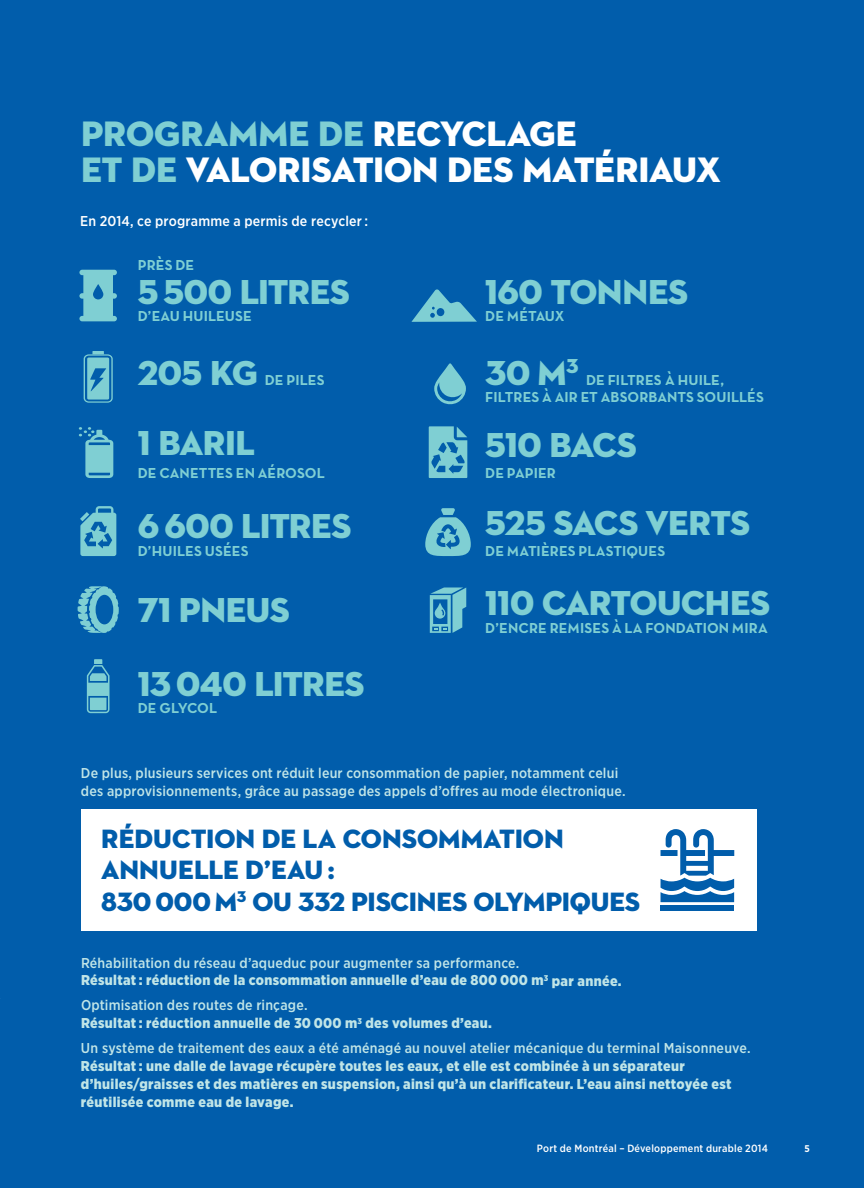
<style>
.page{position:relative;width:864px;height:1188px;background:#015dab}
.page>*{position:absolute;margin:0;border:0;box-sizing:border-box;transform-origin:0 0}
.t1{font:36px/36px "Neutraface 2 Display Titling";letter-spacing:-.005em;color:#fff}
.t2{font:35.25px "Neutraface 2 Display Titling";letter-spacing:-.015em;color:#7fcfd3}
.t3{font:27px/31.5px "Neutraface 2 Display Titling";letter-spacing:-.005em;color:#015dab}
.t4{font:14.7px/17.7px "Neutra Text Bold Alt";letter-spacing:.01em;color:#7fcfd3}
.t5{font:14.7px "Neutra Text Bold Alt";letter-spacing:-.015em;color:#7fcfd3}
.t6{font:900 14.25px/18px "Gotham Narrow";letter-spacing:.02em;color:#c0e5e7}
.t7{font:500 14.25px/18px "Gotham Narrow";letter-spacing:.015em;color:#c0e5e7}
.t8{font:500 14.25px "Gotham Narrow";letter-spacing:.01em;color:#fff}
.t9{font:500 10.5px "Gotham Narrow";letter-spacing:.025em;color:#fff}
.t10{font:700 9.75px "Gotham Narrow";color:#fff}
.s1{color:#7fcfd3}
.s2{font-weight:500}
</style>
<div class="page">
<svg style="left:87px;top:659px;width:23px;height:54px"></svg>
<svg style="left:79px;top:270px;width:38px;height:51px"></svg>
<svg style="left:430px;top:588px;width:36px;height:45px"></svg>
<svg style="left:79px;top:427px;width:34px;height:51px"></svg>
<svg style="left:78px;top:586px;width:41px;height:47px"></svg>
<svg style="left:425px;top:508px;width:46px;height:48px"></svg>
<svg style="left:80px;top:506px;width:36px;height:50px"></svg>
<svg style="left:429px;top:426px;width:38px;height:52px"></svg>
<svg style="left:411px;top:289px;width:66px;height:33px"></svg>
<svg style="left:84px;top:351px;width:29px;height:52px"></svg>
<div style="left:81px;top:809px;width:676px;height:122px;background:#fff"></div>
<div style="left:661px;top:905px;width:73px;height:6px;background:#015dab"></div>
<svg style="left:661px;top:829px;width:73px;height:73px"></svg>
<svg style="left:434px;top:363px;width:32px;height:42px"></svg>
<h1 class="t1" style="left:81px;top:116px;width:641px"><span class="s1">PROGRAMME DE</span> RECYCLAGE<br><span class="s1">ET DE</span> VALORISATION DES MATÉRIAUX</h1>
<p class="t8" style="left:80px;top:212px;width:289px">En 2014, ce programme a permis de recycler :</p>
<p class="t4" style="left:138px;top:256px;width:58px">PRÈS DE</p>
<h2 class="t2" style="left:138px;top:270px;width:214px">5 500 LITRES</h2>
<p class="t4" style="left:138px;top:307px;width:116px">D’EAU HUILEUSE</p>
<h2 class="t2" style="left:138px;top:351px;width:121px">205 KG</h2>
<p class="t4" style="left:265px;top:371px;width:61px">DE PILES</p>
<h2 class="t2" style="left:138px;top:420px;width:119px">1 BARIL</h2>
<p class="t4" style="left:138px;top:464px;width:189px">DE CANETTES EN AÉROSOL</p>
<h2 class="t2" style="left:138px;top:504px;width:215px">6 600 LITRES</h2>
<p class="t4" style="left:138px;top:542px;width:112px">D’HUILES USÉES</p>
<h2 class="t2" style="left:138px;top:588px;width:154px">71 PNEUS</h2>
<h2 class="t2" style="left:138px;top:661px;width:228px">13 040 LITRES</h2>
<p class="t4" style="left:138px;top:699px;width:81px">DE GLYCOL</p>
<h2 class="t2" style="left:485px;top:270px;width:205px">160 TONNES</h2>
<p class="t5" style="left:485px;top:307px;width:81px">DE MÉTAUX</p>
<h2 class="t2" style="left:485px;top:350px;width:95px">30 M<sup>3</sup></h2>
<p class="t4" style="left:485px;top:370px;width:280px;text-indent:101px">DE FILTRES À HUILE,<br>FILTRES À AIR ET ABSORBANTS SOUILLÉS</p>
<h2 class="t2" style="left:485px;top:423px;width:153px">510 BACS</h2>
<p class="t4" style="left:485px;top:464px;width:72px">DE PAPIER</p>
<h2 class="t2" style="left:485px;top:501px;width:266px">525 SACS VERTS</h2>
<p class="t4" style="left:485px;top:542px;width:182px">DE MATIÈRES PLASTIQUES</p>
<h2 class="t2" style="left:485px;top:581px;width:287px">110 CARTOUCHES</h2>
<p class="t4" style="left:485px;top:619px;width:284px">D’ENCRE REMISES À LA FONDATION MIRA</p>
<p class="t7" style="left:81px;top:764px;width:546px">De plus, plusieurs services ont réduit leur consommation de papier, notamment celui des approvisionnements, grâce au passage des appels d’offres au mode électronique.</p>
<h3 class="t3" style="left:101px;top:823px;width:541px">RÉDUCTION DE LA CONSOMMATION<br>ANNUELLE D’EAU :<br>830 000 M<sup>3</sup> OU 332 PISCINES OLYMPIQUES</h3>
<p class="t6" style="left:81px;top:953px;width:542px"><span class="s2">Réhabilitation du réseau d’aqueduc pour augmenter sa performance.<br></span>Résultat : réduction de la consommation annuelle d’eau de 800 000 m<sup>3</sup> par année.</p>
<p class="t6" style="left:81px;top:996px;width:413px"><span class="s2">Optimisation des routes de rinçage.<br></span>Résultat : réduction annuelle de 30 000 m<sup>3</sup> des volumes d’eau.</p>
<p class="t7" style="left:81px;top:1039px;width:671px">Un système de traitement des eaux a été aménagé au nouvel atelier mécanique du terminal Maisonneuve.</p>
<p class="t6" style="left:81px;top:1057px;width:652px">Résultat : une dalle de lavage récupère toutes les eaux, et elle est combinée à un séparateur d’huiles/graisses et des matières en suspension, ainsi qu’à un clarificateur. L’eau ainsi nettoyée est réutilisée comme eau de lavage.</p>
<p class="t9" style="left:537px;top:1141px;width:233px">Port de Montréal – Développement durable 2014</p>
<p class="t10" style="left:805px;top:1142px;width:7px">5</p>
</div>
